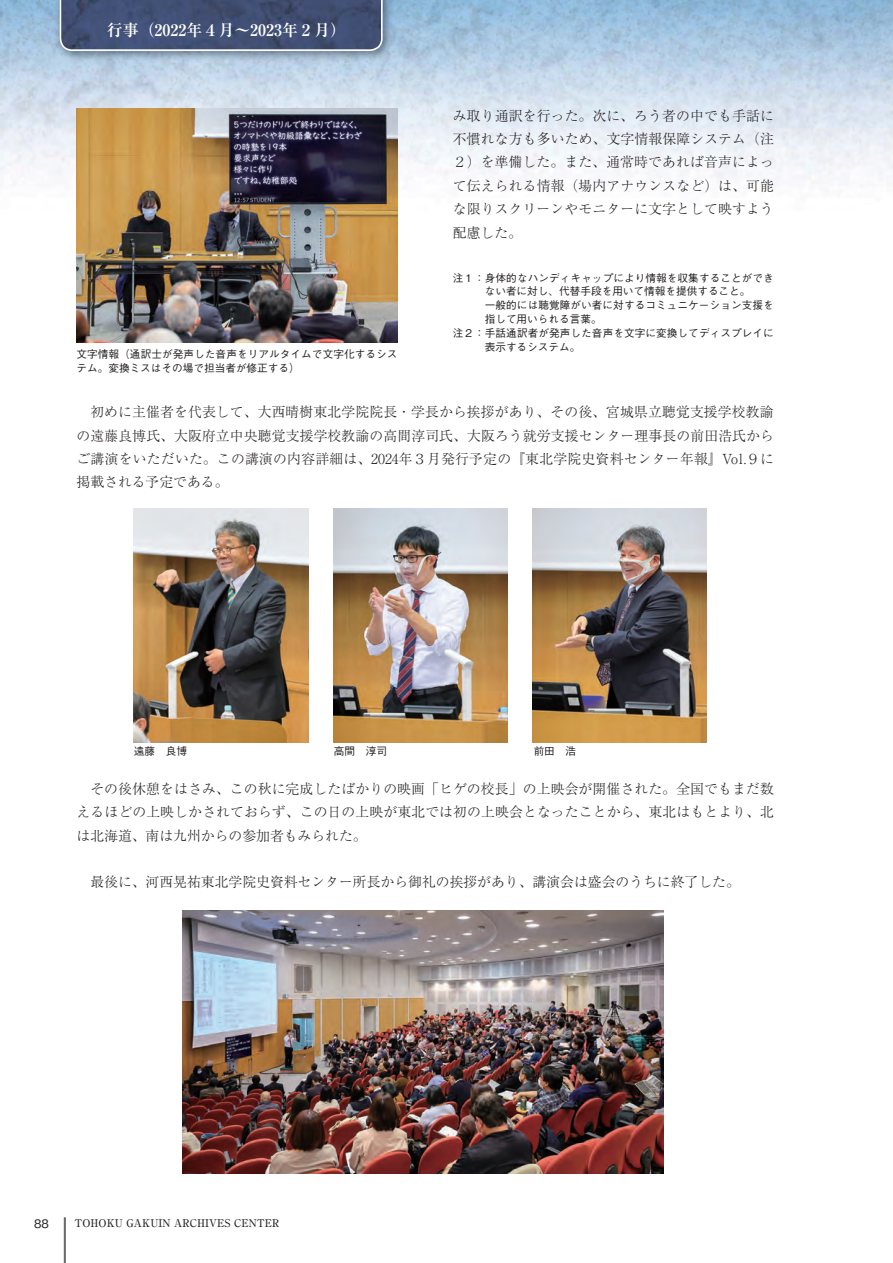
<style>
.page{position:relative;width:893px;height:1263px;background:#fff}
.page>*{position:absolute;margin:0;border:0;box-sizing:border-box;transform-origin:0 0}
.t1{font:700 15.9px "Ryumin Pr 6 N";color:#fff}
.t2{font:300 13.8px/23.4px "Ryumin Pr 6 N";letter-spacing:.01em;color:#231f20;text-align:justify}
.t3{font:500 11.7px "Gothic BBB Pr 6";color:#231f20}
.t4{font:500 10.65px/13.8px "Gothic BBB Pr 6 N";letter-spacing:.005em;color:#231f20}
.t5{font:500 10.65px "Ryumin Pr 6 N";color:#231f20}
</style>
<div class="page">
<img style="left:0;top:0;width:893px;height:211px">
<img style="left:54px;top:0;width:340px;height:62px">
<svg style="left:59px;top:0;width:325px;height:52px;background:#4a5779"></svg>
<hr style="left:64px;top:1217px;width:2px;height:46px;background:#6c6d70">
<img style="left:77px;top:108px;width:321px;height:234px">
<img style="left:183px;top:910px;width:481px;height:264px">
<img style="left:134px;top:508px;width:174px;height:234px">
<img style="left:334px;top:508px;width:174px;height:234px">
<img style="left:532px;top:508px;width:175px;height:234px">
<p class="t1" style="left:107px;top:18px;width:241px">行事（2022年４月～2023年２月）</p>
<p class="t4" style="left:77px;top:346px;width:322px">文字情報（通訳士が発声した音声をリアルタイムで文字化するシステム。変換ミスはその場で担当者が修正する）</p>
<p class="t2" style="left:453px;top:103px;width:322px">み取り通訳を行った。次に、ろう者の中でも手話に不慣れな方も多いため、文字情報保障システム（注２）を準備した。また、通常時であれば音声によって伝えられる情報（場内アナウンスなど）は、可能な限りスクリーンやモニターに文字として映すよう配慮した。</p>
<p class="t4" style="left:453px;top:270px;width:322px">注１：身体的なハンディキャップにより情報を収集することができ</p>
<p class="t4" style="left:485px;top:284px;width:267px">ない者に対し、代替手段を用いて情報を提供すること。</p>
<p class="t4" style="left:453px;top:298px;width:322px">　　　一般的には聴覚障がい者に対するコミュニケーション支援を</p>
<p class="t4" style="left:485px;top:311px;width:118px">指して用いられる言葉。</p>
<p class="t4" style="left:453px;top:325px;width:322px">注２：手話通訳者が発声した音声を文字に変換してディスプレイに</p>
<p class="t4" style="left:485px;top:339px;width:97px">表示するシステム。</p>
<p class="t2" style="left:77px;top:399px;width:699px;text-indent:14px">初めに主催者を代表して、大西晴樹東北学院院長・学長から挨拶があり、その後、宮城県立聴覚支援学校教諭の遠藤良博氏、大阪府立中央聴覚支援学校教諭の高間淳司氏、大阪ろう就労支援センター理事長の前田浩氏からご講演をいただいた。この講演の内容詳細は、2024年３月発行予定の『東北学院史資料センター年報』Vol.９に掲載される予定である。</p>
<p class="t4" style="left:134px;top:744px;width:55px">遠藤　良博</p>
<p class="t4" style="left:334px;top:744px;width:55px">高間　淳司</p>
<p class="t4" style="left:534px;top:744px;width:44px">前田　浩</p>
<p class="t2" style="left:77px;top:776px;width:699px;text-indent:14px">その後休憩をはさみ、この秋に完成したばかりの映画「ヒゲの校長」の上映会が開催された。全国でもまだ数えるほどの上映しかされておらず、この日の上映が東北では初の上映会となったことから、東北はもとより、北は北海道、南は九州からの参加者もみられた。</p>
<p class="t2" style="left:90px;top:870px;width:651px">最後に、河西晃祐東北学院史資料センター所長から御礼の挨拶があり、講演会は盛会のうちに終了した。</p>
<p class="t3" style="left:34px;top:1214px;width:16px">88</p>
<p class="t5" style="left:74px;top:1215px;width:207px">TOHOKU GAKUIN ARCHIVES CENTER</p>
</div>
